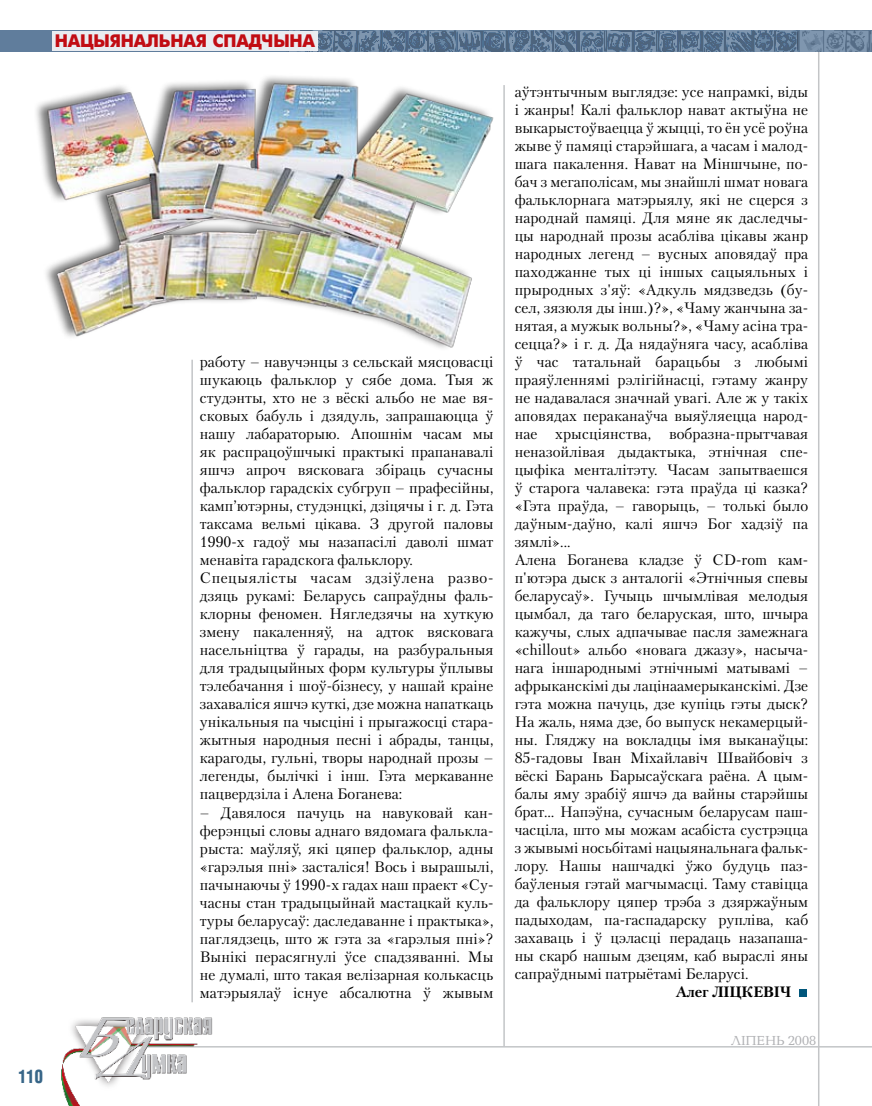
<style>
.page{position:relative;width:872px;height:1106px;background:#fff}
.page>*{position:absolute;margin:0;border:0;box-sizing:border-box;transform-origin:0 0}
.t1{font:18px "Futuris Extra C";letter-spacing:-.01em;color:#c10c13}
.t2{font:700 18px "AG Letterica Cond L";color:#386688;scale:.9 1}
.t3{font:15px/18px "Petersburg C";color:#000}
.t4{font:700 15px "Petersburg C";color:#000}
.t5{font:13.5px "Baltica C";color:#aeafb2}
</style>
<div class="page">
<hr style="left:818px;top:52px;width:1px;height:1054px;background:#c3c5c7">
<img style="left:285px;top:30px;width:587px;height:1px">
<hr style="left:503px;top:85px;width:2px;height:961px;background:#c3c5c7">
<svg style="left:0;top:31px;width:871px;height:21px;background:#5f7995"></svg>
<div style="left:52px;top:31px;width:266px;height:20px;background:#e9ecf1"></div>
<hr style="left:146px;top:1046px;width:726px;height:1px;background:#c3c5c7">
<img style="left:61px;top:1002px;width:169px;height:104px">
<svg style="left:871px;top:31px;width:1px;height:21px"></svg>
<hr style="left:191px;top:360px;width:2px;height:642px;background:#c3c5c7">
<div style="left:32px;top:73px;width:490px;height:298px;background:#fff"></div>
<img style="left:36px;top:76px;width:458px;height:272px">
<div style="left:799px;top:989px;width:8px;height:8px;background:#00567b"></div>
<p class="t1" style="left:55px;top:31px;width:262px">Нацыянальная спадчына</p>
<p class="t2" style="left:18px;top:1065px;width:29px">110</p>
<p class="t3" style="left:200px;top:353px;width:295px">работу – навучэнцы з сельскай мясцовасці шукаюць фальклор у сябе дома. Тыя ж студэнты, хто не з вёскі альбо не мае вя&shy;сковых бабуль і дзядуль, запрашаюцца ў нашу лабараторыю. Апошнім часам мы як распрацоўшчыкі практыкі прапанавалі яшчэ апроч вясковага збіраць сучасны фальклор гарадскіх субгруп – прафесійны, камп’ютэрны, студэнцкі, дзіцячы і г. д. Гэта таксама вельмі цікава. З другой паловы 1990-х гадоў мы назапасілі даволі шмат менавіта гарадскога фальклору.<br>Спецыялісты часам здзіўлена разво&shy;дзяць рукамі: Беларусь сапраўдны фаль&shy;клорны феномен. Нягледзячы на хуткую змену пакаленняў, на адток вясковага насельніцтва ў гарады, на разбуральныя для традыцыйных форм культуры ўплывы тэлебачання і шоў-бізнесу, у нашай краіне захаваліся яшчэ куткі, дзе можна напаткаць унікальныя па чысціні і прыгажосці стара&shy;жытныя народныя песні і абрады, танцы, карагоды, гульні, творы народнай прозы – легенды, былічкі і інш. Гэта меркаванне пацвердзіла і Алена Боганева:</p>
<p class="t3" style="left:200px;top:803px;width:295px;text-align:justify">– Давялося пачуць на навуковай кан&shy;ферэнцыі словы аднаго вядомага фалькла&shy;рыста: маўляў, які цяпер фальклор, адны «гарэлыя пні» засталіся! Вось і вырашылі, пачынаючы ў 1990-х гадах наш праект «Су&shy;часны стан традыцыйнай мастацкай куль&shy;туры беларусаў: даследаванне і практыка», паглядзець, што ж гэта за «гарэлыя пні»?<br>Вынікі перасягнулі ўсе спадзяванні. Мы не думалі, што такая велізарная колькасць матэрыялаў існуе абсалютна ў жывым</p>
<p class="t3" style="left:514px;top:82px;width:295px">аўтэнтычным выглядзе: усе напрамкі, віды і жанры! Калі фальклор нават актыўна не выкарыстоўваецца ў жыцці, то ён усё роўна жыве ў памяці старэйшага, а часам і малод&shy;шага пакалення. Нават на Міншчыне, по&shy;бач з мегаполісам, мы знайшлі шмат новага фальклорнага матэрыялу, які не сцерся з народнай памяці. Для мяне як даследчы&shy;цы народнай прозы асабліва цікавы жанр народных легенд – вусных аповядаў пра паходжанне тых ці іншых сацыяльных і прыродных з'яў: «Адкуль мядзведзь (бу&shy;сел, зязюля ды інш.)?», «Чаму жанчына за&shy;нятая, а мужык вольны?», «Чаму асіна тра&shy;сецца?» і г. д. Да нядаўняга часу, асабліва ў час татальнай барацьбы з любымі праяўленнямі рэлігійнасці, гэтаму жанру не надавалася значнай увагі. Але ж у такіх аповядах пераканаўча выяўляецца народ&shy;нае хрысціянства, вобразна-прытчавая неназойлівая дыдактыка, этнічная спе&shy;цыфіка менталітэту. Часам запытваешся ў старога чалавека: гэта праўда ці казка? «Гэта праўда, – гаворыць, – толькі было даўным-даўно, калі яшчэ Бог хадзіў па зямлі»...<br>Алена Боганева кладзе ў CD-rom кам&shy;п'ютэра дыск з анталогіі «Этнічныя спевы беларусаў». Гучыць шчымлівая мелодыя цымбал, да таго беларуская, што, шчыра кажучы, слых адпачывае пасля замежнага «chillout» альбо «новага джазу», насыча&shy;нага іншароднымі этнічнымі матывамі – афрыканскімі ды лацінаамерыканскімі. Дзе гэта можна пачуць, дзе купіць гэты дыск?<br>На жаль, няма дзе, бо выпуск некамерцый&shy;ны. Гляджу на вокладцы імя выканаўцы:<br>85-гадовы Іван Міхайлавіч Швайбовіч з вёскі Барань Барысаўскага раёна. А цым&shy;балы яму зрабіў яшчэ да вайны старэйшы брат… Напэўна, сучасным беларусам паш&shy;часціла, што мы можам асабіста сустрэцца з жывымі носьбітамі нацыянальнага фальк&shy;лору. Нашы нашчадкі ўжо будуць паз&shy;баўленыя гэтай магчымасці. Таму ставіцца да фальклору цяпер трэба з дзяржаўным падыходам, па-гаспадарску рупліва, каб захаваць і ў цэласці перадаць назапаша&shy;ны скарб нашым дзецям, каб выраслі яны сапраўднымі патрыётамі Беларусі.</p>
<p class="t4" style="left:675px;top:982px;width:117px">Алег Ліцкевіч</p>
<p class="t5" style="left:731px;top:1033px;width:87px">ЛІПЕНЬ 2008</p>
</div>
